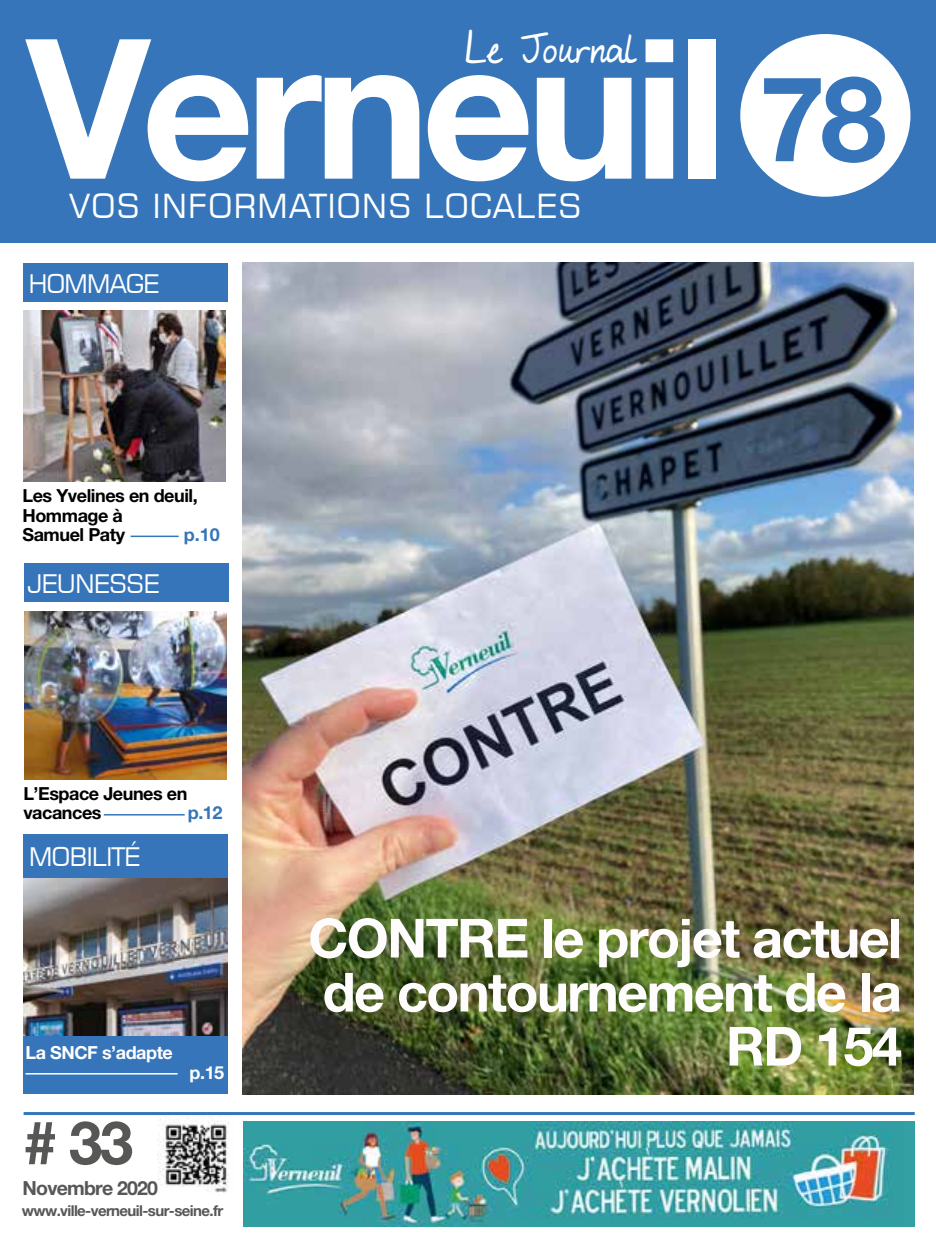
<style>
.page{position:relative;width:936px;height:1255px;background:#fff}
.page>*{position:absolute;margin:0;border:0;box-sizing:border-box;transform-origin:0 0}
.t1{font:700 195px "Helvetica Neue LT Pro";letter-spacing:-.04em;color:#fff}
.t2{font:700 118.5px "Helvetica Neue LT Pro";color:#3675b9}
.t3{font:700 60px "Helvetica Neue LT Pro";color:#575756}
.t4{font:700 54px/54px "Helvetica Neue LT Pro";letter-spacing:-.03em;color:#fffcfd;text-align:right}
.t5{font:36px "My Lucky Penny";color:#fff}
.t6{font:33px "Square 721 BT";letter-spacing:.02em;color:#fff}
.t7{font:25.5px "Square 721 BT";letter-spacing:-.04em;color:#fff}
.t8{font:700 19.5px "Helvetica Neue LT Pro";letter-spacing:-.04em;color:#575756}
.t9{font:700 18px/19.5px "Helvetica Neue LT Pro";letter-spacing:-.025em;color:#000}
.t10{font:700 18px "Helvetica Neue LT Pro";letter-spacing:-.025em;color:#fff}
.t11{font:700 18px "Helvetica Neue LT Pro";color:#3675b9}
.t12{font:700 15px "Helvetica Neue LT Pro";letter-spacing:-.04em;color:#575756}
</style>
<div class="page">
<img style="left:242px;top:263px;width:671px;height:831px">
<div style="left:0;top:0;width:935px;height:242px;background:#3675b9"></div>
<div style="left:24px;top:834px;width:204px;height:259px;background:#3675b9"></div>
<hr style="left:24px;top:1111px;width:890px;height:3px;background:#3675b9">
<img style="left:24px;top:878px;width:203px;height:157px">
<img style="left:159px;top:1116px;width:70px;height:76px">
<img style="left:243px;top:1121px;width:671px;height:105px">
<div style="left:740px;top:34px;width:170px;height:163px;background:#fff;border-radius:50%"></div>
<div style="left:23px;top:264px;width:204px;height:38px;background:#3675b9"></div>
<img style="left:23px;top:310px;width:202px;height:172px">
<div style="left:25px;top:563px;width:204px;height:39px;background:#3675b9"></div>
<img style="left:25px;top:612px;width:202px;height:167px">
<hr style="left:104px;top:814px;width:81px;height:1px;background:#3675b9">
<hr style="left:131px;top:535px;width:48px;height:2px;background:#3675b9">
<hr style="left:26px;top:1072px;width:152px;height:2px;background:#fff">
<h3 class="t5" style="left:465px;top:19px;width:172px">Le Journal</h3>
<h1 class="t1" style="left:27px;top:-12px;width:701px">Verneuil</h1>
<h3 class="t6" style="left:69px;top:185px;width:514px">VOS INFORMATIONS LOCALES</h3>
<h3 class="t7" style="left:28px;top:267px;width:133px">HOMMAGE</h3>
<h2 class="t2" style="left:759px;top:46px;width:129px">78</h2>
<p class="t9" style="left:23px;top:486px;width:177px">Les Yvelines en deuil,<br>Hommage à<br>Samuel Paty</p>
<p class="t11" style="left:184px;top:524px;width:38px">p.10</p>
<h3 class="t7" style="left:28px;top:567px;width:133px">JEUNESSE</h3>
<p class="t9" style="left:23px;top:783px;width:166px">L’Espace Jeunes en vacances</p>
<p class="t11" style="left:188px;top:801px;width:36px">p.12</p>
<h3 class="t7" style="left:29px;top:840px;width:113px">MOBILITÉ</h3>
<p class="t10" style="left:26px;top:1041px;width:149px">La SNCF s’adapte</p>
<h3 class="t3" style="left:24px;top:1105px;width:111px"># 33</h3>
<p class="t8" style="left:23px;top:1175px;width:137px">Novembre 2020</p>
<p class="t10" style="left:189px;top:1061px;width:36px">p.15</p>
<p class="t12" style="left:22px;top:1201px;width:203px">www.ville-verneuil-sur-seine.fr</p>
<h3 class="t4" style="left:308px;top:910px;width:595px">CONTRE le projet actuel de contournement de la<br>RD 154</h3>
</div>
